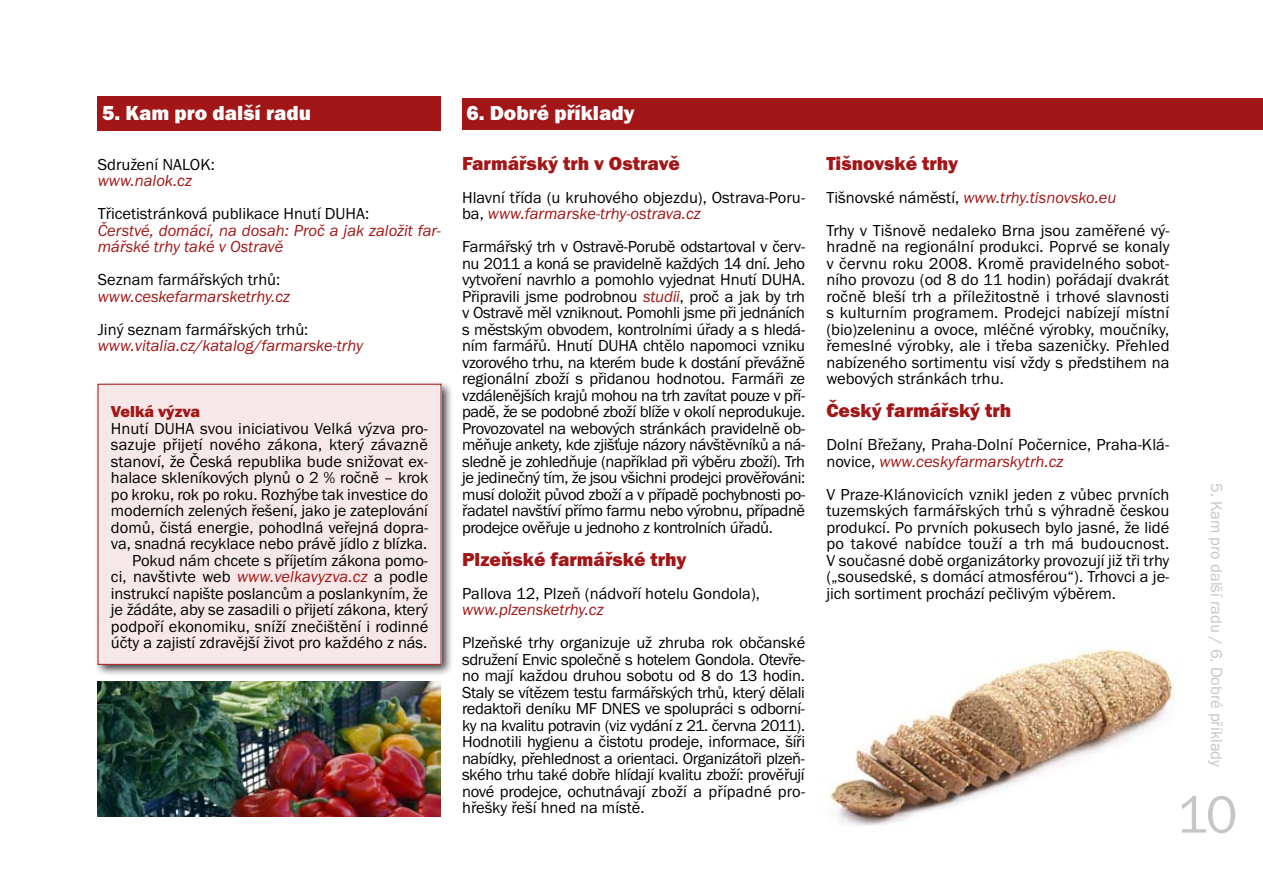
<style>
.page{position:relative;width:1263px;height:893px;background:#fff}
.page>*{position:absolute;margin:0;border:0;box-sizing:border-box;transform-origin:0 0}
.t1{font:54px "Franklin Got Itc TOT Boo";color:#c5c6c8}
.t2{font:21px "Franklin Got Itc TOT Hea";color:#fff}
.t3{font:19.5px "Franklin Got Itc TOT Hea";color:#a31617}
.t4{font:16.5px/16.5px "Franklin Got Itc TOT Boo";letter-spacing:-.005em;color:#000;text-align:justify}
.t5{font:16.5px/16.5px "Franklin Got Itc TOT Boo Ita";color:#a31617}
.t6{font:16.5px "Franklin Got Itc TOT Boo";color:#c5c6c8}
.t7{font:16.5px "Franklin Got Itc TOT Hea";letter-spacing:-.005em;color:#a31617}
.s1{font-family:"Franklin Got Itc TOT Boo Ita";color:#a31617}
.s2{font-family:"Franklin Got Itc TOT Boo";color:#000}
</style>
<div class="page">
<div style="left:462px;top:98px;width:801px;height:32px;background:#a31617"></div>
<img style="left:830px;top:649px;width:344px;height:177px">
<div style="left:98px;top:96px;width:343px;height:35px;background:#a31617"></div>
<img style="left:98px;top:681px;width:343px;height:135px">
<div style="left:94px;top:380px;width:360px;height:297px;background:#000;opacity:.75"></div>
<div style="left:98px;top:384px;width:343px;height:280px;background:#f6e8e8"></div>
<div style="left:98px;top:384px;width:343px;height:281px;border:1px solid #a31617"></div>
<p class="t2" style="left:102px;top:101px;width:210px">5. Kam pro další radu</p>
<p class="t2" style="left:466px;top:101px;width:170px">6. Dobré příklady</p>
<p class="t4" style="left:98px;top:156px;width:119px">Sdružení NALOK:</p>
<p class="t5" style="left:98px;top:172px;width:96px">www.nalok.cz</p>
<p class="t4" style="left:98px;top:205px;width:273px">Třicetistránková publikace Hnutí DUHA:</p>
<p class="t5" style="left:98px;top:222px;width:345px">Čerstvé, domácí, na dosah: Proč a jak založit far&shy;mářské trhy také v Ostravě</p>
<p class="t4" style="left:98px;top:271px;width:184px">Seznam farmářských trhů:</p>
<p class="t5" style="left:98px;top:288px;width:194px">www.ceskefarmarsketrhy.cz</p>
<p class="t4" style="left:98px;top:321px;width:212px">Jiný seznam farmářských trhů:</p>
<p class="t5" style="left:98px;top:337px;width:267px">www.vitalia.cz/katalog/farmarske-trhy</p>
<p class="t7" style="left:111px;top:402px;width:91px">Velká výzva</p>
<p class="t4" style="left:111px;top:420px;width:319px;text-align:right">Hnutí DUHA svou iniciativou Velká výzva pro&shy;sazuje přijetí nového zákona, který závazně stanoví, že Česká republika bude snižovat ex&shy;halace skleníkových plynů o 2 % ročně – krok po kroku, rok po roku. Rozhýbe tak investice do moderních zelených řešení, jako je zateplování domů, čistá energie, pohodlná veřejná dopra&shy;va, snadná recyklace nebo právě jídlo z blízka.<br>Pokud nám chcete s příjetím zákona pomo-<br>ci, navštivte web <span class="s1">www.velkavyzva.cz</span> a podle instrukcí napište poslancům a poslankyním, že je žádáte, aby se zasadili o přijetí zákona, který podpoří ekonomiku, sníží znečištění i rodinné účty a zajistí zdravější život pro každého z nás.</p>
<p class="t3" style="left:462px;top:152px;width:219px">Farmářský trh v Ostravě</p>
<p class="t4" style="left:462px;top:189px;width:345px">Hlavní třída (u kruhového objezdu), Ostrava-Poru-</p>
<p class="t5" style="left:462px;top:205px;width:240px"><span class="s2">ba,</span> www.farmarske-trhy-ostrava.cz</p>
<p class="t4" style="left:462px;top:238px;width:345px">Farmářský trh v Ostravě-Porubě odstartoval v červ&shy;nu 2011 a koná se pravidelně každých 14 dní. Jeho vytvoření navrhlo a pomohlo vyjednat Hnutí DUHA.<br>Připravili jsme podrobnou <span class="s1">studii</span>, proč a jak by trh v Ostravě měl vzniknout. Pomohli jsme při jednáních s městským obvodem, kontrolními úřady a s hledá&shy;ním farmářů. Hnutí DUHA chtělo napomoci vzniku vzorového trhu, na kterém bude k dostání převážně regionální zboží s přidanou hodnotou. Farmáři ze vzdálenějších krajů mohou na trh zavítat pouze v pří&shy;padě, že se podobné zboží blíže v okolí neprodukuje.<br>Provozovatel na webových stránkách pravidelně ob&shy;měňuje ankety, kde zjišťuje názory návštěvníků a ná&shy;sledně je zohledňuje (například při výběru zboží). Trh je jedinečný tím, že jsou všichni prodejci prověřováni: musí doložit původ zboží a v případě pochybnosti po&shy;řadatel navštíví přímo farmu nebo výrobnu, případně prodejce ověřuje u jednoho z kontrolních úřadů.</p>
<p class="t3" style="left:462px;top:548px;width:226px">Plzeňské farmářské trhy</p>
<p class="t4" style="left:462px;top:585px;width:299px">Pallova 12, Plzeň (nádvoří hotelu Gondola),</p>
<p class="t5" style="left:462px;top:601px;width:143px">www.plzensketrhy.cz</p>
<p class="t4" style="left:462px;top:634px;width:345px">Plzeňské trhy organizuje už zhruba rok občanské sdružení Envic společně s hotelem Gondola. Otevře&shy;no mají každou druhou sobotu od 8 do 13 hodin.<br>Staly se vítězem testu farmářských trhů, který dělali redaktoři deníku MF DNES ve spolupráci s odborní&shy;ky na kvalitu potravin (viz vydání z 21. června 2011).<br>Hodnotili hygienu a čistotu prodeje, informace, šíři nabídky, přehlednost a orientaci. Organizátoři plzeň&shy;ského trhu také dobře hlídají kvalitu zboží: prověřují nové prodejce, ochutnávají zboží a případné pro&shy;hřešky řeší hned na místě.</p>
<p class="t3" style="left:826px;top:152px;width:133px">Tišnovské trhy</p>
<p class="t5" style="left:826px;top:189px;width:291px"><span class="s2">Tišnovské náměstí,</span> www.trhy.tisnovsko.eu</p>
<p class="t4" style="left:826px;top:222px;width:345px">Trhy v Tišnově nedaleko Brna jsou zaměřené vý&shy;hradně na regionální produkci. Poprvé se konaly v červnu roku 2008. Kromě pravidelného sobot&shy;ního provozu (od 8 do 11 hodin) pořádají dvakrát ročně bleší trh a příležitostně i trhové slavnosti s kulturním programem. Prodejci nabízejí místní (bio)zeleninu a ovoce, mléčné výrobky, moučníky, řemeslné výrobky, ale i třeba sazeničky. Přehled nabízeného sortimentu visí vždy s předstihem na webových stránkách trhu.</p>
<p class="t3" style="left:826px;top:399px;width:186px">Český farmářský trh</p>
<p class="t4" style="left:826px;top:436px;width:344px">Dolní Břežany, Praha-Dolní Počernice, Praha-Klá-</p>
<p class="t5" style="left:826px;top:453px;width:238px"><span class="s2">novice,</span> www.ceskyfarmarskytrh.cz</p>
<p class="t4" style="left:826px;top:486px;width:345px">V Praze-Klánovicích vznikl jeden z vůbec prvních tuzemských farmářských trhů s výhradně českou produkcí. Po prvních pokusech bylo jasné, že lidé po takové nabídce touží a trh má budoucnost.<br>V současné době organizátorky provozují již tři trhy („sousedské, s domácí atmosférou“). Trhovci a je&shy;jich sortiment prochází pečlivým výběrem.</p>
<p class="t6" style="left:1226px;top:483px;width:285px;rotate:90deg">5. Kam pro další radu / 6. Dobré příklady</p>
<h1 class="t1" style="left:1176px;top:785px;width:63px">10</h1>
</div>
